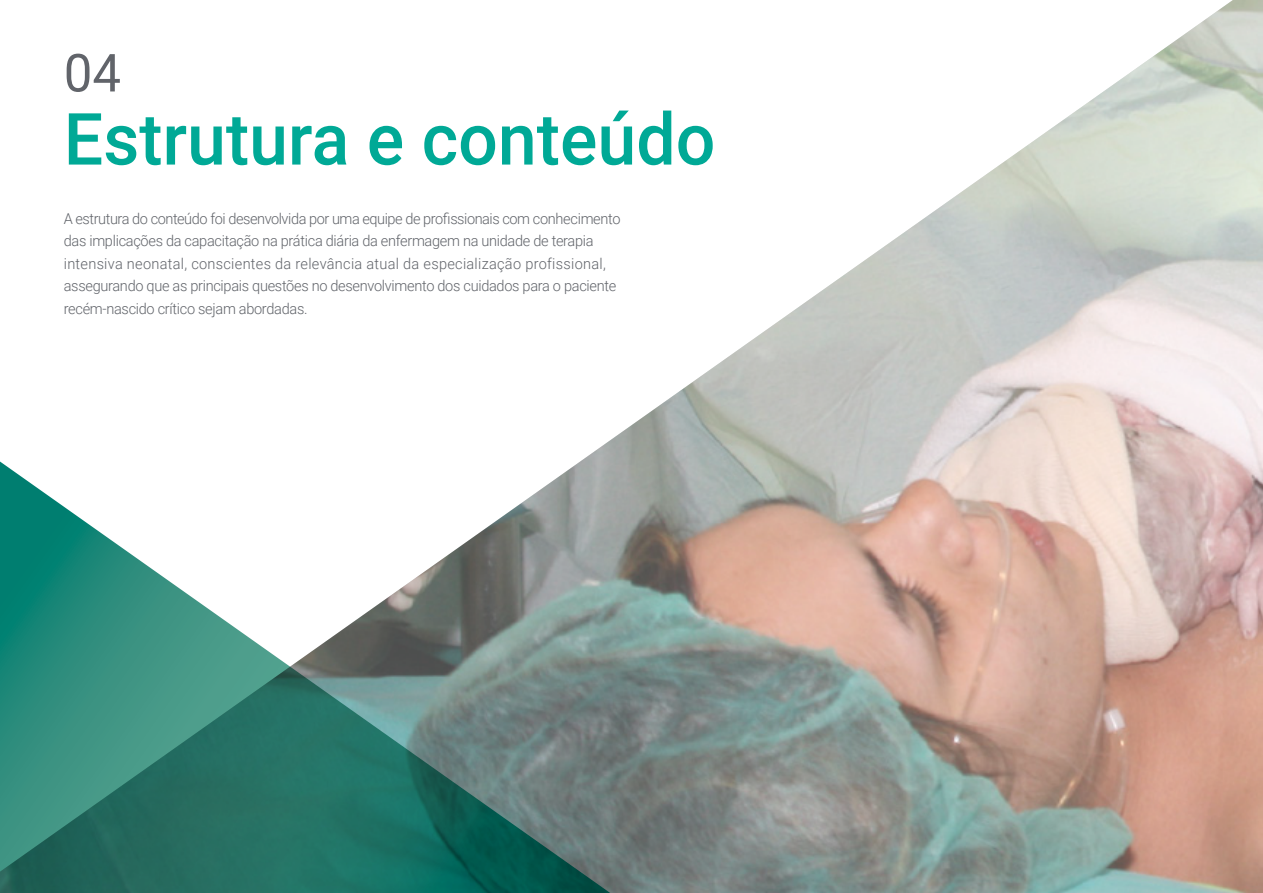
<style>
.page{position:relative;width:1263px;height:893px;background:#fff}
.page>*{position:absolute;margin:0;border:0;box-sizing:border-box;transform-origin:0 0}
.t1{font:500 72px "Roboto";color:#00a996}
.t2{font:52.5px "Roboto";color:#61646a}
.t3{font:300 15px/22.5px "Roboto";letter-spacing:-.02em;color:#61646a}
</style>
<div class="page">
<img style="left:602px;top:0;width:661px;height:893px">
<svg style="left:0;top:446px;width:640px;height:447px"></svg>
<h2 class="t2" style="left:64px;top:36px;width:59px">04</h2>
<h1 class="t1" style="left:64px;top:89px;width:653px">Estrutura e conteúdo</h1>
<p class="t3" style="left:64px;top:207px;width:558px">A estrutura do conteúdo foi desenvolvida por uma equipe de profissionais com conhecimento das implicações da capacitação na prática diária da enfermagem na unidade de terapia intensiva neonatal, conscientes da relevância atual da especialização profissional, assegurando que as principais questões no desenvolvimento dos cuidados para o paciente recém-nascido crítico sejam abordadas.</p>
</div>
